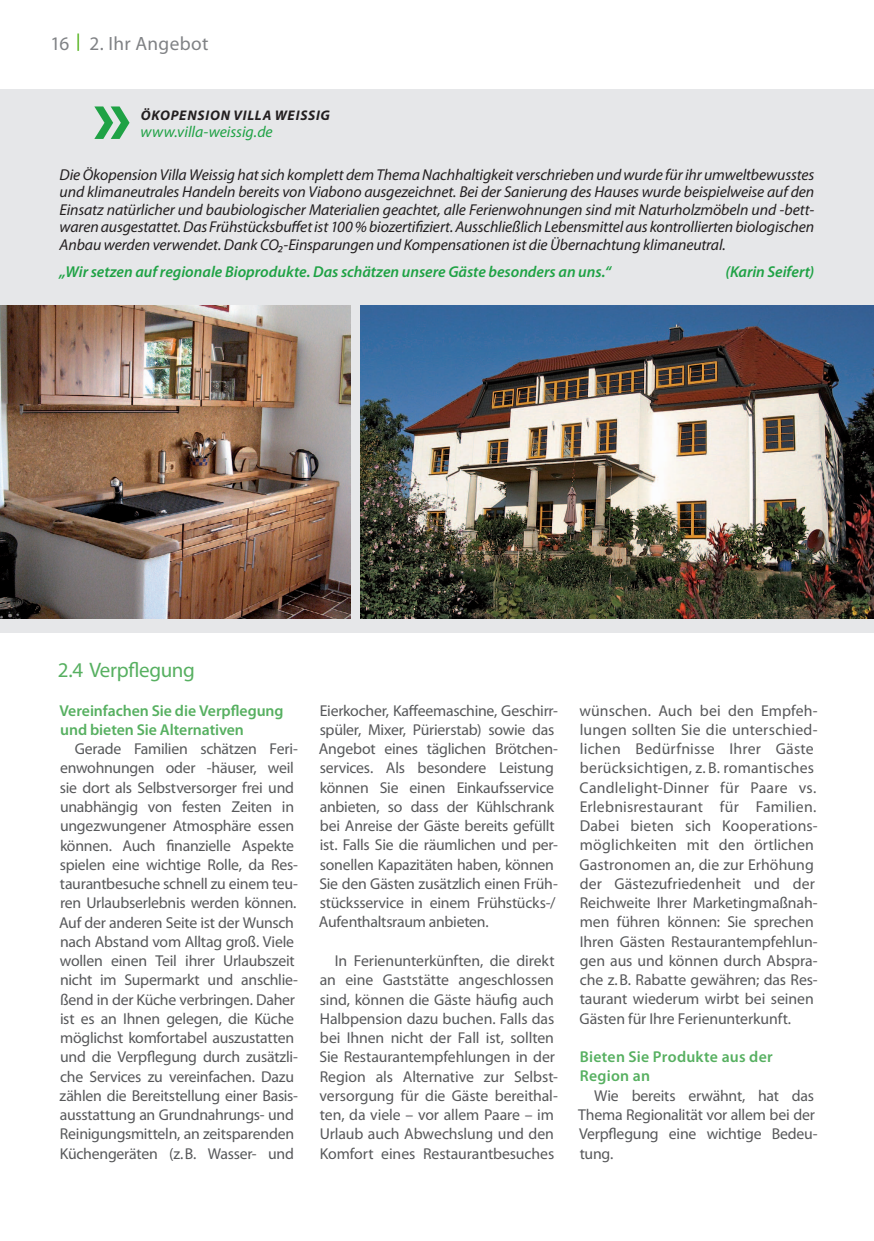
<style>
.page{position:relative;width:874px;height:1241px;background:#fff}
.page>*{position:absolute;margin:0;border:0;box-sizing:border-box;transform-origin:0 0}
.t1{font:700 85.05px "Myriad Pro";color:#1fa245}
.t2{font:21px "Myriad Pro";letter-spacing:-.015em;color:#57b061}
.t3{font:19.25px "Myriad Pro";letter-spacing:.015em;color:#808285}
.t4{font:15.75px/19.2px "Myriad Pro";letter-spacing:-.01em;color:#57585a}
.t5{font:italic 15.75px/17.5px "Myriad Pro";letter-spacing:-.01em;color:#231f20;text-align:justify}
.t6{font:italic 600 15.75px "Myriad Pro";color:#1fa245}
.t7{font:600 15.75px/19.2px "Myriad Pro";color:#57b061}
.t8{font:italic 15.75px "Myriad Pro";color:#1fa245}
.t9{font:italic 700 14px "Myriad Pro";letter-spacing:.055em;color:#231f20}
</style>
<div class="page">
<div style="left:0;top:89px;width:873px;height:543px;background:#e6e7e9"></div>
<img style="left:360px;top:305px;width:513px;height:313px">
<img style="left:0;top:305px;width:351px;height:313px">
<svg style="left:77px;top:33px;width:2px;height:18px"></svg>
<p class="t3" style="left:50px;top:31px;width:159px">16 2. Ihr Angebot</p>
<h1 class="t1" style="left:92px;top:60px;width:41px">»</h1>
<p class="t9" style="left:141px;top:106px;width:191px">ÖKOPENSION VILLA WEISSIG</p>
<p class="t8" style="left:140px;top:122px;width:134px">www.villa-weissig.de</p>
<p class="t5" style="left:60px;top:165px;width:756px">Die Ökopension Villa Weissig hat sich komplett dem Thema Nachhaltigkeit verschrieben und wurde für ihr umweltbewusstes und klimaneutrales Handeln bereits von Viabono ausgezeichnet. Bei der Sanierung des Hauses wurde beispielweise auf den Einsatz natürlicher und baubiologischer Materialien geachtet, alle Ferienwohnungen sind mit Naturholzmöbeln und -bett&shy;waren ausgestattet. Das Frühstücksbuffet ist 100 % biozertifiziert. Ausschließlich Lebensmittel aus kontrollierten biologischen Anbau werden verwendet. Dank CO₂-Einsparungen und Kompensationen ist die Übernachtung klimaneutral.</p>
<p class="t6" style="left:60px;top:262px;width:552px">„Wir setzen auf regionale Bioprodukte. Das schätzen unsere Gäste besonders an uns.“</p>
<p class="t6" style="left:725px;top:262px;width:90px">(Karin Seifert)</p>
<h2 class="t2" style="left:58px;top:657px;width:138px">2.4 Verpflegung</h2>
<p class="t7" style="left:59px;top:700px;width:226px">Vereinfachen Sie die Verpflegung und bieten Sie Alternativen</p>
<p class="t4" style="left:59px;top:739px;width:240px;text-indent:16px">Gerade Familien schätzen Feri&shy;enwohnungen oder -häuser, weil sie dort als Selbstversorger frei und unabhängig von festen Zeiten in ungezwungener Atmosphäre essen können. Auch finanzielle Aspekte spielen eine wichtige Rolle, da Res&shy;taurantbesuche schnell zu einem teu&shy;ren Urlaubserlebnis werden können.<br>Auf der anderen Seite ist der Wunsch nach Abstand vom Alltag groß. Viele wollen einen Teil ihrer Urlaubszeit nicht im Supermarkt und anschlie&shy;ßend in der Küche verbringen. Daher ist es an Ihnen gelegen, die Küche möglichst komfortabel auszustatten und die Verpflegung durch zusätzli&shy;che Services zu vereinfachen. Dazu zählen die Bereitstellung einer Basis&shy;ausstattung an Grundnahrungs- und Reinigungsmitteln, an zeitsparenden Küchengeräten (z.B. Wasser- und</p>
<p class="t4" style="left:319px;top:700px;width:240px">Eierkocher, Kaffeemaschine, Geschirr&shy;spüler, Mixer, Pürierstab) sowie das Angebot eines täglichen Brötchen&shy;services. Als besondere Leistung können Sie einen Einkaufsservice anbieten, so dass der Kühlschrank bei Anreise der Gäste bereits gefüllt ist. Falls Sie die räumlichen und per&shy;sonellen Kapazitäten haben, können Sie den Gästen zusätzlich einen Früh&shy;stücksservice in einem Frühstücks-/ Aufenthaltsraum anbieten.</p>
<p class="t4" style="left:319px;top:950px;width:240px;text-indent:15px">In Ferienunterkünften, die direkt an eine Gaststätte angeschlossen sind, können die Gäste häufig auch Halbpension dazu buchen. Falls das bei Ihnen nicht der Fall ist, sollten Sie Restaurantempfehlungen in der Region als Alternative zur Selbst&shy;versorgung für die Gäste bereithal&shy;ten, da viele – vor allem Paare – im Urlaub auch Abwechslung und den Komfort eines Restaurantbesuches</p>
<p class="t4" style="left:579px;top:700px;width:239px">wünschen. Auch bei den Empfeh&shy;lungen sollten Sie die unterschied&shy;lichen Bedürfnisse Ihrer Gäste berücksichtigen, z. B. romantisches Candlelight-Dinner für Paare vs.<br>Erlebnisrestaurant für Familien.<br>Dabei bieten sich Kooperations&shy;möglichkeiten mit den örtlichen Gastronomen an, die zur Erhöhung der Gästezufriedenheit und der Reichweite Ihrer Marketingmaßnah&shy;men führen können: Sie sprechen Ihren Gästen Restaurantempfehlun&shy;gen aus und können durch Abspra&shy;che z.B. Rabatte gewähren; das Res&shy;taurant wiederum wirbt bei seinen Gästen für Ihre Ferienunterkunft.</p>
<p class="t7" style="left:579px;top:1046px;width:194px">Bieten Sie Produkte aus der<br>Region an</p>
<p class="t4" style="left:578px;top:1085px;width:241px;text-indent:16px">Wie bereits erwähnt, hat das<br>Thema Regionalität vor allem bei der<br>Verpflegung eine wichtige Bedeu&shy;tung.</p>
</div>
